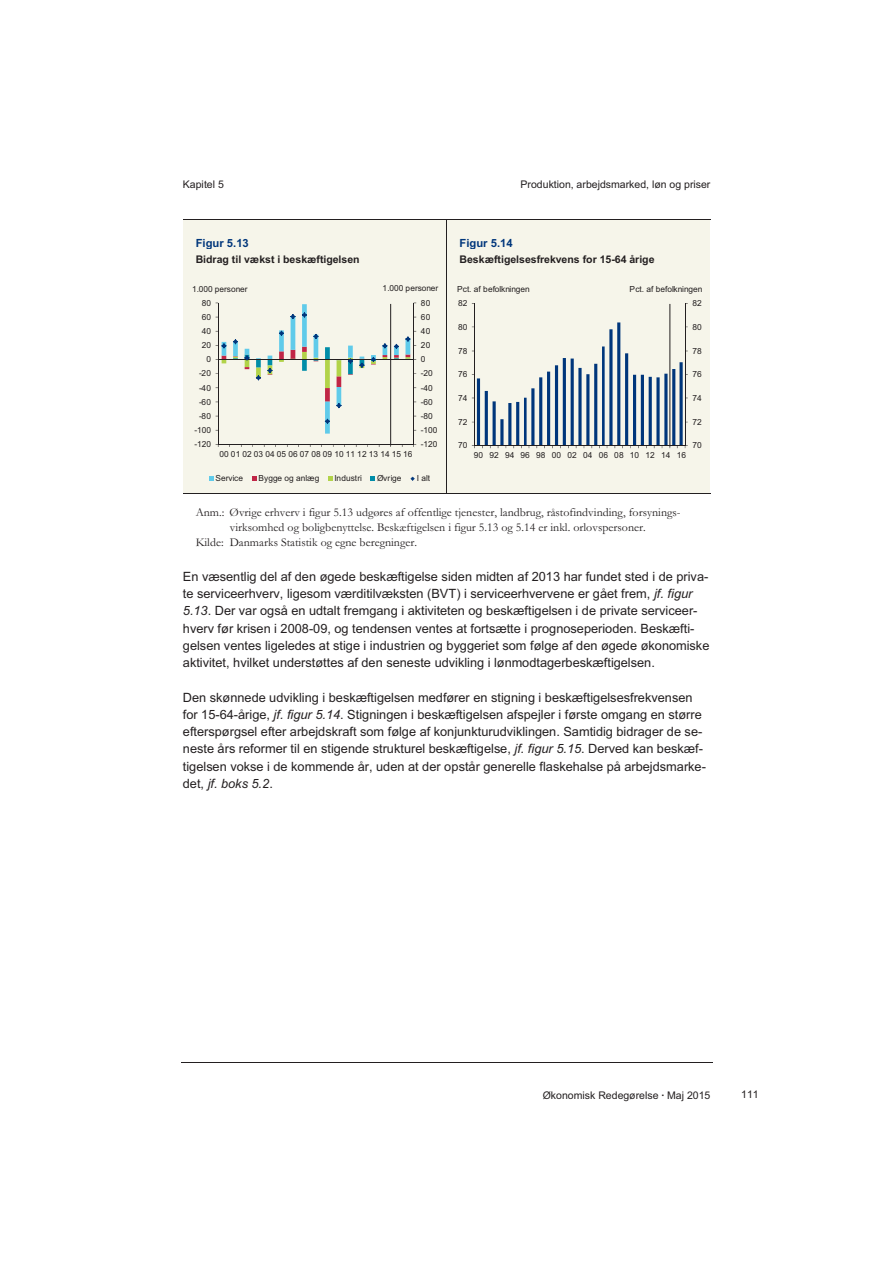
<style>
.page{position:relative;width:893px;height:1263px;background:#fff}
.page>*{position:absolute;margin:0;border:0;box-sizing:border-box;transform-origin:0 0}
.t1{font:12.75px/17.2px "Arial";color:#231f20}
.t2{font:12px "Garamond";color:#231f20}
.t3{font:700 11.25px "Arial";color:#00367b}
.t4{font:10.5px "Arial";color:#231f20}
.t5{font:700 10.5px "Arial";color:#231f20}
.t6{font:8.4px "Arial";letter-spacing:.005em;color:#231f20}
.s1{font-style:italic}
.s2{font-weight:700}
</style>
<div class="page">
<hr style="left:181px;top:1062px;width:531px;height:1px;background:#231f20">
<div style="left:183px;top:219px;width:263px;height:30px;background:#f6f5ea"></div>
<div style="left:183px;top:249px;width:263px;height:32px;background:#f6f5ea"></div>
<div style="left:183px;top:281px;width:263px;height:213px;background:#f6f5ea"></div>
<div style="left:447px;top:219px;width:263px;height:30px;background:#f6f5ea"></div>
<div style="left:447px;top:249px;width:263px;height:32px;background:#f6f5ea"></div>
<div style="left:447px;top:281px;width:263px;height:212px;background:#f6f5ea"></div>
<hr style="left:477px;top:378px;width:3px;height:67px;background:#00367b">
<hr style="left:485px;top:391px;width:3px;height:54px;background:#00367b">
<svg style="left:492px;top:401px;width:4px;height:44px"></svg>
<hr style="left:500px;top:419px;width:3px;height:26px;background:#00367b">
<hr style="left:508px;top:403px;width:3px;height:42px;background:#00367b">
<hr style="left:516px;top:402px;width:3px;height:43px;background:#00367b">
<hr style="left:524px;top:398px;width:2px;height:47px;background:#00367b">
<hr style="left:531px;top:388px;width:3px;height:57px;background:#00367b">
<hr style="left:539px;top:377px;width:3px;height:68px;background:#00367b">
<hr style="left:547px;top:372px;width:3px;height:73px;background:#00367b">
<hr style="left:555px;top:365px;width:3px;height:80px;background:#00367b">
<hr style="left:563px;top:358px;width:3px;height:87px;background:#00367b">
<hr style="left:571px;top:359px;width:3px;height:86px;background:#00367b">
<hr style="left:578px;top:368px;width:3px;height:77px;background:#00367b">
<hr style="left:586px;top:374px;width:3px;height:71px;background:#00367b">
<hr style="left:594px;top:364px;width:3px;height:81px;background:#00367b">
<hr style="left:602px;top:346px;width:3px;height:99px;background:#00367b">
<hr style="left:609px;top:329px;width:3px;height:116px;background:#00367b">
<hr style="left:617px;top:322px;width:3px;height:123px;background:#00367b">
<hr style="left:625px;top:353px;width:3px;height:92px;background:#00367b">
<hr style="left:633px;top:375px;width:3px;height:70px;background:#00367b">
<hr style="left:641px;top:375px;width:3px;height:70px;background:#00367b">
<hr style="left:649px;top:377px;width:3px;height:68px;background:#00367b">
<svg style="left:656px;top:377px;width:4px;height:68px"></svg>
<hr style="left:664px;top:374px;width:3px;height:71px;background:#00367b">
<hr style="left:672px;top:369px;width:3px;height:76px;background:#00367b">
<svg style="left:679px;top:362px;width:4px;height:83px"></svg>
<hr style="left:685px;top:303px;width:1px;height:143px;background:#231f20">
<hr style="left:474px;top:303px;width:1px;height:143px;background:#231f20">
<hr style="left:474px;top:445px;width:211px;height:1px;background:#231f20">
<hr style="left:670px;top:304px;width:1px;height:142px;background:#231f20">
<hr style="left:183px;top:219px;width:527px;height:1px;background:#231f20">
<hr style="left:446px;top:219px;width:1px;height:275px;background:#231f20">
<hr style="left:183px;top:494px;width:527px;height:1px;background:#231f20">
<hr style="left:413px;top:303px;width:1px;height:141px;background:#231f20">
<hr style="left:218px;top:303px;width:1px;height:141px;background:#231f20">
<hr style="left:218px;top:444px;width:196px;height:1px;background:#231f20">
<svg style="left:216px;top:303px;width:200px;height:131px"></svg>
<svg style="left:209px;top:477px;width:4px;height:4px"></svg>
<svg style="left:252px;top:477px;width:5px;height:4px"></svg>
<svg style="left:328px;top:477px;width:4px;height:4px"></svg>
<svg style="left:370px;top:477px;width:5px;height:4px"></svg>
<svg style="left:410px;top:477px;width:5px;height:4px"></svg>
<hr style="left:390px;top:304px;width:1px;height:141px;background:#231f20">
<p class="t4" style="left:183px;top:180px;width:42px">Kapitel 5</p>
<p class="t4" style="left:520px;top:180px;width:191px">Produktion, arbejdsmarked, løn og priser</p>
<p class="t3" style="left:196px;top:239px;width:55px">Figur 5.13</p>
<p class="t5" style="left:196px;top:255px;width:165px">Bidrag til vækst i beskæftigelsen</p>
<p class="t6" style="left:192px;top:286px;width:57px">1.000 personer</p>
<p class="t6" style="left:383px;top:285px;width:57px">1.000 personer</p>
<p class="t6" style="left:202px;top:300px;width:11px">80</p>
<p class="t6" style="left:421px;top:300px;width:11px">80</p>
<p class="t6" style="left:202px;top:314px;width:11px">60</p>
<p class="t6" style="left:421px;top:314px;width:11px">60</p>
<p class="t6" style="left:202px;top:328px;width:11px">40</p>
<p class="t6" style="left:421px;top:328px;width:11px">40</p>
<p class="t6" style="left:202px;top:342px;width:11px">20</p>
<p class="t6" style="left:421px;top:342px;width:11px">20</p>
<p class="t6" style="left:206px;top:356px;width:6px">0</p>
<p class="t6" style="left:421px;top:356px;width:6px">0</p>
<p class="t6" style="left:199px;top:370px;width:14px">-20</p>
<p class="t6" style="left:421px;top:370px;width:14px">-20</p>
<p class="t6" style="left:199px;top:385px;width:14px">-40</p>
<p class="t6" style="left:421px;top:385px;width:14px">-40</p>
<p class="t6" style="left:199px;top:399px;width:14px">-60</p>
<p class="t6" style="left:421px;top:399px;width:14px">-60</p>
<p class="t6" style="left:199px;top:413px;width:14px">-80</p>
<p class="t6" style="left:421px;top:413px;width:14px">-80</p>
<p class="t6" style="left:194px;top:427px;width:18px">-100</p>
<p class="t6" style="left:421px;top:427px;width:18px">-100</p>
<p class="t6" style="left:194px;top:441px;width:18px">-120</p>
<p class="t6" style="left:421px;top:441px;width:18px">-120</p>
<p class="t6" style="left:219px;top:451px;width:195px">00 01 02 03 04 05 06 07 08 09 10 11 12 13 14 15 16</p>
<p class="t6" style="left:215px;top:475px;width:29px">Service</p>
<p class="t6" style="left:258px;top:475px;width:63px">Bygge og anlæg</p>
<p class="t6" style="left:334px;top:475px;width:29px">Industri</p>
<p class="t6" style="left:377px;top:475px;width:26px">Øvrige</p>
<p class="t6" style="left:417px;top:475px;width:15px">I alt</p>
<p class="t3" style="left:459px;top:239px;width:55px">Figur 5.14</p>
<p class="t5" style="left:459px;top:255px;width:197px">Beskæftigelsesfrekvens for 15-64 årige</p>
<p class="t6" style="left:457px;top:286px;width:74px">Pct. af befolkningen</p>
<p class="t6" style="left:630px;top:286px;width:74px">Pct. af befolkningen</p>
<p class="t6" style="left:458px;top:300px;width:11px">82</p>
<p class="t6" style="left:692px;top:300px;width:11px">82</p>
<p class="t6" style="left:458px;top:324px;width:11px">80</p>
<p class="t6" style="left:692px;top:324px;width:11px">80</p>
<p class="t6" style="left:458px;top:348px;width:11px">78</p>
<p class="t6" style="left:692px;top:348px;width:11px">78</p>
<p class="t6" style="left:458px;top:371px;width:11px">76</p>
<p class="t6" style="left:692px;top:371px;width:11px">76</p>
<p class="t6" style="left:458px;top:395px;width:11px">74</p>
<p class="t6" style="left:692px;top:395px;width:11px">74</p>
<p class="t6" style="left:458px;top:419px;width:11px">72</p>
<p class="t6" style="left:692px;top:419px;width:11px">72</p>
<p class="t6" style="left:458px;top:442px;width:11px">70</p>
<p class="t6" style="left:692px;top:442px;width:11px">70</p>
<p class="t6" style="left:474px;top:452px;width:214px">90 92 94 96 98 00 02 04 06 08 10 12 14 16</p>
<p class="t2" style="left:196px;top:508px;width:486px">Anm.: Øvrige erhverv i figur 5.13 udgøres af offentlige tjenester, landbrug, råstofindvinding, forsynings-</p>
<p class="t2" style="left:230px;top:523px;width:417px">virksomhed og boligbenyttelse. Beskæftigelsen i figur 5.13 og 5.14 er inkl. orlovspersoner.</p>
<p class="t2" style="left:196px;top:538px;width:223px">Kilde: Danmarks Statistik og egne beregninger.</p>
<p class="t1" style="left:183px;top:569px;width:528px">En væsentlig del af den øgede beskæftigelse siden midten af 2013 har fundet sted i de priva&shy;te serviceerhverv, ligesom værditilvæksten (BVT) i serviceerhvervene er gået frem, <span class="s1">jf. figur 5.13</span>. Der var også en udtalt fremgang i aktiviteten og beskæftigelsen i de private serviceer&shy;hverv før krisen i 2008-09, og tendensen ventes at fortsætte i prognoseperioden. Beskæfti&shy;gelsen ventes ligeledes at stige i industrien og byggeriet som følge af den øgede økonomiske aktivitet, hvilket understøttes af den seneste udvikling i lønmodtagerbeskæftigelsen.</p>
<p class="t1" style="left:183px;top:690px;width:524px">Den skønnede udvikling i beskæftigelsen medfører en stigning i beskæftigelsesfrekvensen for 15-64-årige, <span class="s1">jf. figur 5.14</span>. Stigningen i beskæftigelsen afspejler i første omgang en større efterspørgsel efter arbejdskraft som følge af konjunkturudviklingen. Samtidig bidrager de se&shy;neste års reformer til en stigende strukturel beskæftigelse, <span class="s1">jf. figur 5.15</span>. Derved kan beskæf&shy;tigelsen vokse i de kommende år, uden at der opstår generelle flaskehalse på arbejdsmarke&shy;det, <span class="s1">jf. boks 5.2</span>.</p>
<p class="t4" style="left:543px;top:1091px;width:169px">Økonomisk Redegørelse <span class="s2">·</span> Maj 2015</p>
<p class="t4" style="left:741px;top:1091px;width:19px">111</p>
</div>
